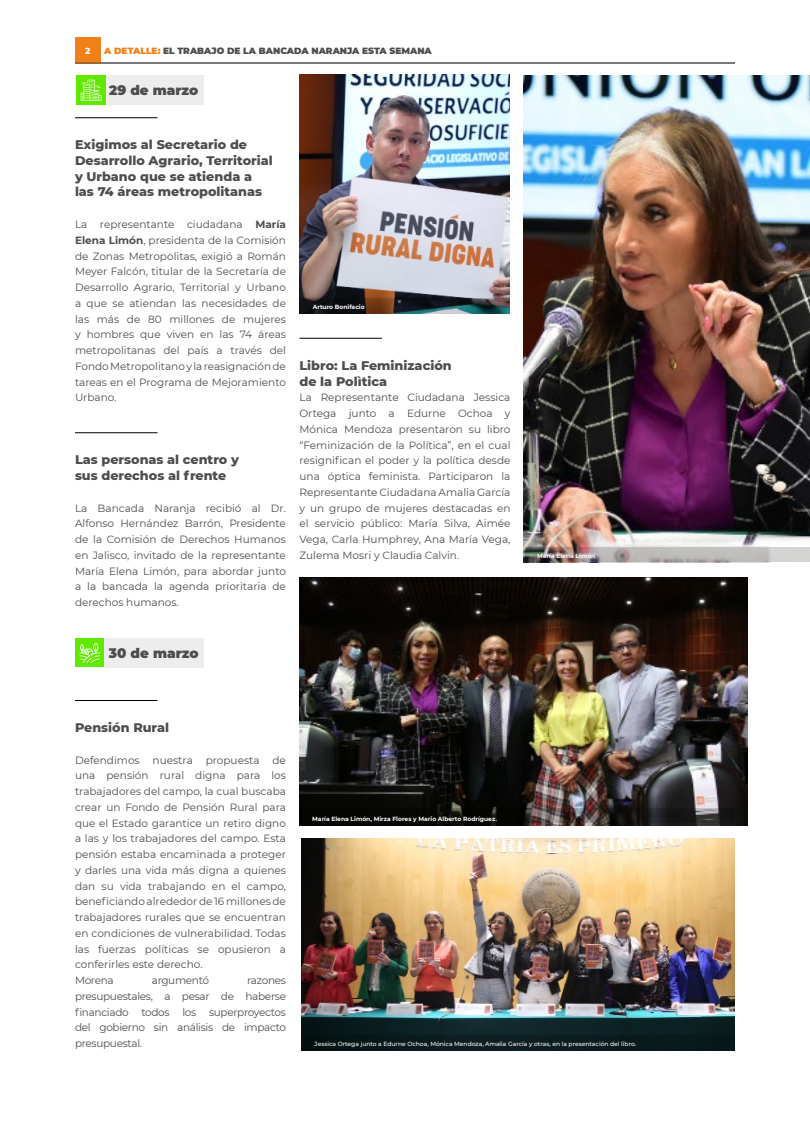
<style>
.page{position:relative;width:810px;height:1125px;background:#fff}
.page>*{position:absolute;margin:0;border:0;box-sizing:border-box;transform-origin:0 0}
.t1{font:900 13.5px "Montserrat";color:#4d4d4d}
.t2{font:800 12.75px/15.8px "Montserrat";color:#4d4d4d}
.t3{font:10.5px/15.8px "Montserrat";color:#4d4d4d;text-align:justify}
.t4{font:10.5px "Montserrat";letter-spacing:-.03em;color:#4d4d4d}
.t5{font:900 9px "Montserrat";color:#4d4d4d}
.t6{font:800 9px "Montserrat";color:#fff}
.t7{font:500 6px "Montserrat";color:#fff}
.t8{font:700 6px "Montserrat";color:#fff}
.s1{color:#f08017}
.s2{font-weight:700}
</style>
<div class="page">
<div style="left:75px;top:37px;width:25px;height:26px;background:#f08017"></div>
<hr style="left:75px;top:63px;width:660px;height:1px;background:#4d4d4d">
<img style="left:524px;top:76px;width:286px;height:486px">
<div style="left:75px;top:639px;width:29px;height:28px;background:#61e800"></div>
<svg style="left:80px;top:643px;width:20px;height:20px"></svg>
<hr style="left:75px;top:117px;width:83px;height:1px;background:#000">
<hr style="left:75px;top:432px;width:83px;height:1px;background:#000">
<hr style="left:75px;top:700px;width:83px;height:1px;background:#000">
<hr style="left:299px;top:338px;width:83px;height:1px;background:#000">
<div style="left:104px;top:638px;width:99px;height:29px;background:#ededed"></div>
<img style="left:300px;top:577px;width:448px;height:249px">
<img style="left:300px;top:75px;width:210px;height:223px">
<img style="left:301px;top:839px;width:434px;height:212px">
<div style="left:104px;top:76px;width:99px;height:29px;background:#ededed"></div>
<svg style="left:300px;top:298px;width:210px;height:16px;background:#2c3231"></svg>
<div style="left:304px;top:1035px;width:431px;height:16px;background:#091a1c"></div>
<svg style="left:299px;top:808px;width:435px;height:15px;background:#1e1c1a"></svg>
<svg style="left:526px;top:547px;width:284px;height:15px;background:#ada7a5"></svg>
<div style="left:76px;top:76px;width:30px;height:29px;background:#61e800"></div>
<svg style="left:81px;top:80px;width:21px;height:21px"></svg>
<p class="t6" style="left:85px;top:44px;width:7px">2</p>
<p class="t5" style="left:104px;top:44px;width:329px"><span class="s1">A DETALLE:</span> EL TRABAJO DE LA BANCADA NARANJA ESTA SEMANA</p>
<p class="t1" style="left:109px;top:80px;width:91px">29 de marzo</p>
<p class="t2" style="left:75px;top:136px;width:199px">Exigimos al Secretario de<br>Desarrollo Agrario, Territorial y Urbano que se atienda a las 74 áreas metropolitanas</p>
<p class="t3" style="left:75px;top:216px;width:213px">La representante ciudadana <span class="s2">María Elena Limón</span>, presidenta de la Comisión de Zonas Metropolitas, exigió a Román Meyer Falcón, titular de la Secretaría de Desarrollo Agrario, Territorial y Urbano a que se atiendan las necesidades de las más de 80 millones de mujeres y hombres que viven en las 74 áreas metropolitanas del país a través del Fondo Metropolitano y la reasignación de tareas en el Programa de Mejoramiento Urbano.</p>
<p class="t2" style="left:75px;top:451px;width:166px">Las personas al centro y sus derechos al frente</p>
<p class="t3" style="left:75px;top:500px;width:213px">La Bancada Naranja recibió al Dr.<br>Alfonso Hernández Barrón, Presidente de la Comisión de Derechos Humanos en Jalisco, invitado de la representante María Elena Limón, para abordar junto a la bancada la agenda prioritaria de derechos humanos.</p>
<p class="t8" style="left:313px;top:302px;width:53px">Arturo Bonifacio</p>
<p class="t2" style="left:299px;top:357px;width:154px">Libro: La Feminización de la Polìtica</p>
<p class="t3" style="left:299px;top:389px;width:213px">La Representante Ciudadana Jessica Ortega junto a Edurne Ochoa y Mónica Mendoza presentaron su libro “Feminización de la Política”, en el cual resignifican el poder y la política desde una óptica feminista. Participaron la Representante Ciudadana Amalia García y un grupo de mujeres destacadas en el servicio público: María Silva, Aimée Vega, Carla Humphrey, Ana María Vega, Zulema Mosri y Claudia Calvin.</p>
<p class="t1" style="left:109px;top:643px;width:91px">30 de marzo</p>
<p class="t8" style="left:537px;top:551px;width:60px">María Elena Limón</p>
<p class="t2" style="left:75px;top:719px;width:96px">Pensión Rural</p>
<p class="t3" style="left:75px;top:752px;width:213px;text-align:left">Defendimos nuestra propuesta de una pensión rural digna para los trabajadores del campo, la cual buscaba crear un Fondo de Pensión Rural para que el Estado garantice un retiro digno a las y los trabajadores del campo. Esta pensión estaba encaminada a proteger y darles una vida más digna a quienes dan su vida trabajando en el campo, beneficiando alrededor de 16 millones de trabajadores rurales que se encuentran en condiciones de vulnerabilidad. Todas las fuerzas políticas se opusieron a conferirles este derecho.<br>Morena</p>
<p class="t4" style="left:152px;top:973px;width:59px">argumentó</p>
<p class="t3" style="left:75px;top:972px;width:213px;text-indent:172px">razones presupuestales, a pesar de haberse financiado todos los superproyectos del gobierno sin análisis de impacto presupuestal.</p>
<p class="t8" style="left:312px;top:815px;width:186px">María Elena Limón, Mirza Flores y Mario Alberto Rodríguez.</p>
<p class="t7" style="left:315px;top:1039px;width:323px">Jessica Ortega junto a Edurne Ochoa, Mónica Mendoza, Amalia García y otras, en la presentación del libro.</p>
</div>
